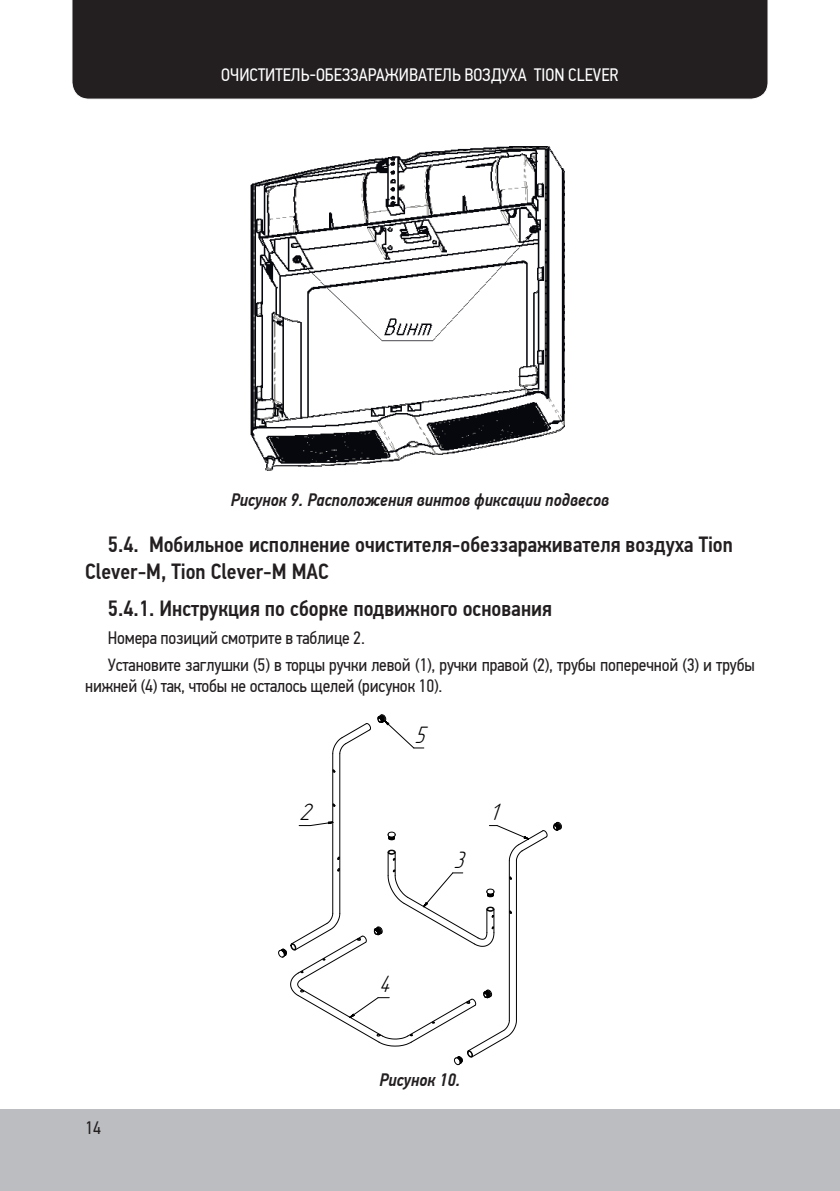
<style>
.page{position:relative;width:840px;height:1191px;background:#fff}
.page>*{position:absolute;margin:0;border:0;box-sizing:border-box;transform-origin:0 0}
.t1{font:italic 23.8px "GOS Ttype A";color:#000}
.Заголовок_Основной_т{font:500 22px/26.4px "PF Din Text Cond Pro";color:#231f20}
.Основной_текст{font:18px/21.6px "PF Din Text Cond Pro";letter-spacing:-.01em;color:#231f20}
.Подпись_Основной_тек{font:italic 500 18px "PF Din Text Cond Pro";color:#231f20}
.t2{font:18px "PF Din Text Cond Pro";color:#fff}
</style>
<div class="page">
<div style="left:0;top:1109px;width:839px;height:82px;background:#bcbdc0"></div>
<div style="left:72px;top:0;width:696px;height:100px;background:#231f20"></div>
<img style="left:250px;top:146px;width:315px;height:325px">
<hr style="left:332px;top:753px;width:1px;height:160px;background:#000">
<hr style="left:339px;top:753px;width:1px;height:160px;background:#000">
<svg style="left:332px;top:723px;width:39px;height:31px"></svg>
<svg style="left:332px;top:803px;width:3px;height:4px"></svg>
<svg style="left:332px;top:769px;width:3px;height:4px"></svg>
<svg style="left:377px;top:714px;width:46px;height:34px"></svg>
<svg style="left:278px;top:821px;width:283px;height:244px"></svg>
<p class="t2" style="left:221px;top:64px;width:398px">ОЧИСТИТЕЛЬ-ОБЕЗЗАРАЖИВАТЕЛЬ ВОЗДУХА TION CLEVER</p>
<p class="Подпись_Основной_тек" style="left:231px;top:488px;width:379px">Рисунок 9. Расположения винтов фиксации подвесов</p>
<p class="Заголовок_Основной_т" style="left:85px;top:531px;width:649px;text-indent:23px">5.4. Мобильное исполнение очистителя-обеззараживателя воздуха Tion<br>Clever-M, Tion Clever-M MAC</p>
<p class="Заголовок_Основной_т" style="left:108px;top:595px;width:445px">5.4.1. Инструкция по сборке подвижного основания</p>
<p class="Основной_текст" style="left:108px;top:626px;width:258px">Номера позиций смотрите в таблице 2.</p>
<p class="Основной_текст" style="left:85px;top:654px;width:670px;text-indent:23px">Установите заглушки (5) в торцы ручки левой (1), ручки правой (2), трубы поперечной (3) и трубы нижней (4) так, чтобы не осталось щелей (рисунок 10).</p>
<p class="Основной_текст" style="left:85px;top:1117px;width:17px">14</p>
<p class="t1" style="left:299px;top:797px;width:22px">2</p>
<p class="t1" style="left:414px;top:719px;width:21px">5</p>
<p class="t1" style="left:453px;top:844px;width:21px">3</p>
<p class="t1" style="left:489px;top:797px;width:18px">1</p>
<p class="t1" style="left:378px;top:969px;width:22px">4</p>
<p class="Подпись_Основной_тек" style="left:379px;top:1068px;width:82px">Рисунок 10.</p>
</div>
